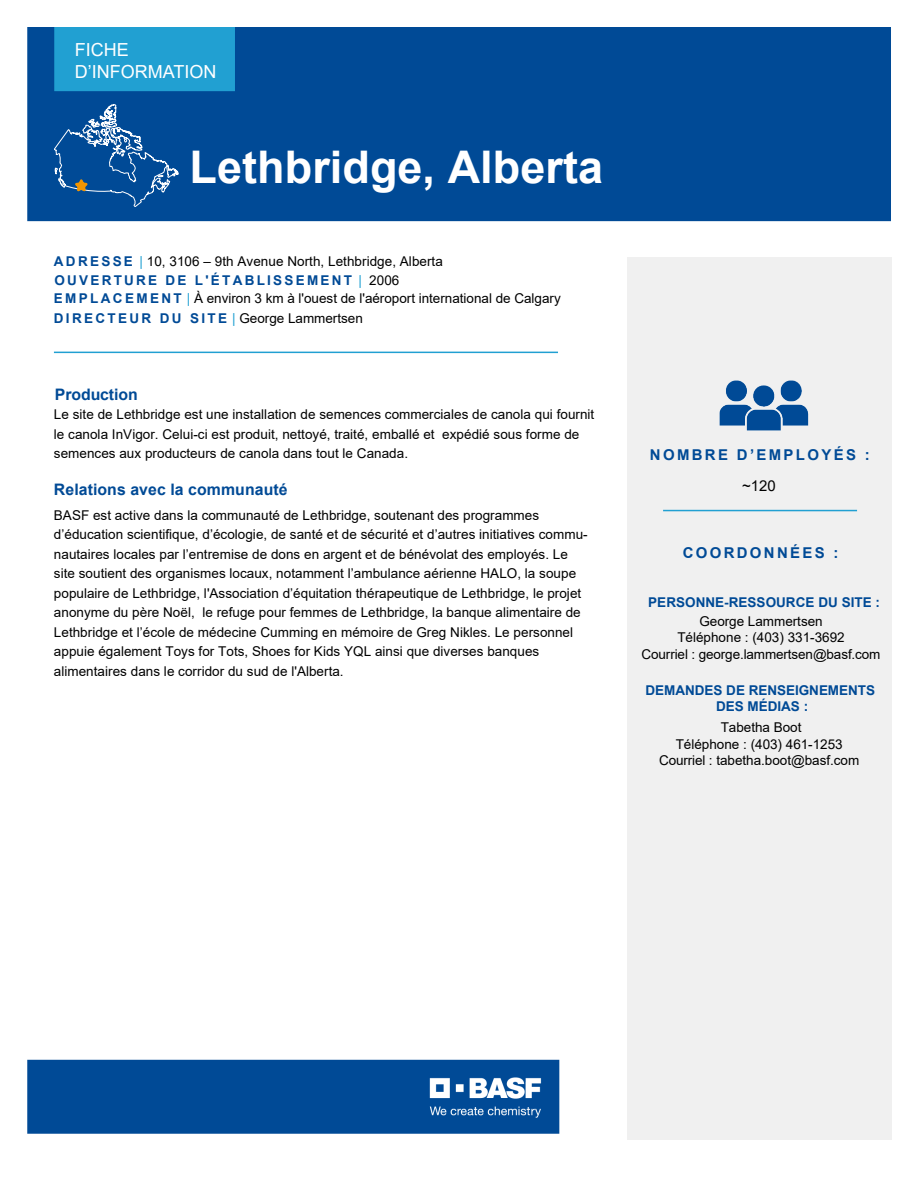
<style>
.page{position:relative;width:918px;height:1188px;background:#fff}
.page>*{position:absolute;margin:0;border:0;box-sizing:border-box;transform-origin:0 0}
.t1{font:700 45px "Arial";color:#fff}
.t2{font:18px/21.6px "Arial";color:#fff}
.t3{font:700 15.9px "Arial";letter-spacing:.005em;color:#004a96}
.t4{font:700 15px "Arial";letter-spacing:.155em;color:#004a96}
.t5{font:15px "Arial";color:#000}
.t6{font:13.5px/19.5px "Arial";color:#000}
.t7{font:700 13.5px/16.2px "Arial";color:#004a96;text-align:center}
.s1{font-weight:700;color:#004a96}
.s2{color:#21a0d2}
</style>
<div class="page">
<img style="left:27px;top:27px;width:865px;height:1113px">
<div style="left:627px;top:257px;width:265px;height:882px;background:#f0f0f0"></div>
<hr style="left:54px;top:352px;width:504px;height:1px;background:#21a0d2">
<img style="left:719px;top:380px;width:90px;height:51px">
<hr style="left:663px;top:510px;width:194px;height:1px;background:#21a0d2">
<svg style="left:53px;top:96px;width:127px;height:111px;background:#1a5c9f"></svg>
<div style="left:65px;top:37px;width:158px;height:41px;background:#21a0d2"></div>
<h2 class="t2" style="left:75px;top:39px;width:143px">FICHE<br>D’INFORMATION</h2>
<h1 class="t1" style="left:190px;top:136px;width:415px">Lethbridge, Alberta</h1>
<p class="t6" style="left:54px;top:252px;width:508px;line-height:19px"><span class="s1">A D R E S S E</span> <span class="s2">|</span> 10, 3106 – 9th Avenue North, Lethbridge, Alberta<br><span class="s1">OUVERTURE DE L'ÉTABLISSEMENT</span> <span class="s2">|</span> 2006<br><span class="s1">E M P L A C E M E N T</span> <span class="s2">|</span> À environ 3 km à l'ouest de l'aéroport international de Calgary <span class="s1">DIRECTEUR DU SITE</span> <span class="s2">|</span> George Lammertsen</p>
<p class="t3" style="left:55px;top:383px;width:84px">Production</p>
<p class="t6" style="left:54px;top:405px;width:542px">Le site de Lethbridge est une installation de semences commerciales de canola qui fournit le canola InVigor. Celui-ci est produit, nettoyé, traité, emballé et expédié sous forme de semences aux producteurs de canola dans tout le Canada.</p>
<p class="t3" style="left:54px;top:478px;width:235px">Relations avec la communauté</p>
<p class="t6" style="left:54px;top:505px;width:535px">BASF est active dans la communauté de Lethbridge, soutenant des programmes d’éducation scientifique, d’écologie, de santé et de sécurité et d’autres initiatives commu&shy;nautaires locales par l’entremise de dons en argent et de bénévolat des employés. Le site soutient des organismes locaux, notamment l’ambulance aérienne HALO, la soupe populaire de Lethbridge, l'Association d’équitation thérapeutique de Lethbridge, le projet anonyme du père Noël, le refuge pour femmes de Lethbridge, la banque alimentaire de Lethbridge et l’école de médecine Cumming en mémoire de Greg Nikles. Le personnel appuie également Toys for Tots, Shoes for Kids YQL ainsi que diverses banques alimentaires dans le corridor du sud de l'Alberta.</p>
<p class="t4" style="left:650px;top:444px;width:221px">NOMBRE D’EMPLOYÉS :</p>
<p class="t5" style="left:742px;top:476px;width:35px">~120</p>
<p class="t4" style="left:683px;top:542px;width:157px">COORDONNÉES :</p>
<p class="t7" style="left:648px;top:595px;width:233px">PERSONNE-RESSOURCE DU SITE :</p>
<p class="t6" style="left:641px;top:613px;width:240px;line-height:16.2px;text-align:center">George Lammertsen<br>Téléphone : (403) 331-3692<br>Courriel : george.lammertsen@basf.com</p>
<p class="t7" style="left:645px;top:682px;width:231px">DEMANDES DE RENSEIGNEMENTS<br>DES MÉDIAS :</p>
<p class="t6" style="left:659px;top:719px;width:202px;line-height:16.2px;text-align:center">Tabetha Boot<br>Téléphone : (403) 461-1253<br>Courriel : tabetha.boot@basf.com</p>
</div>
